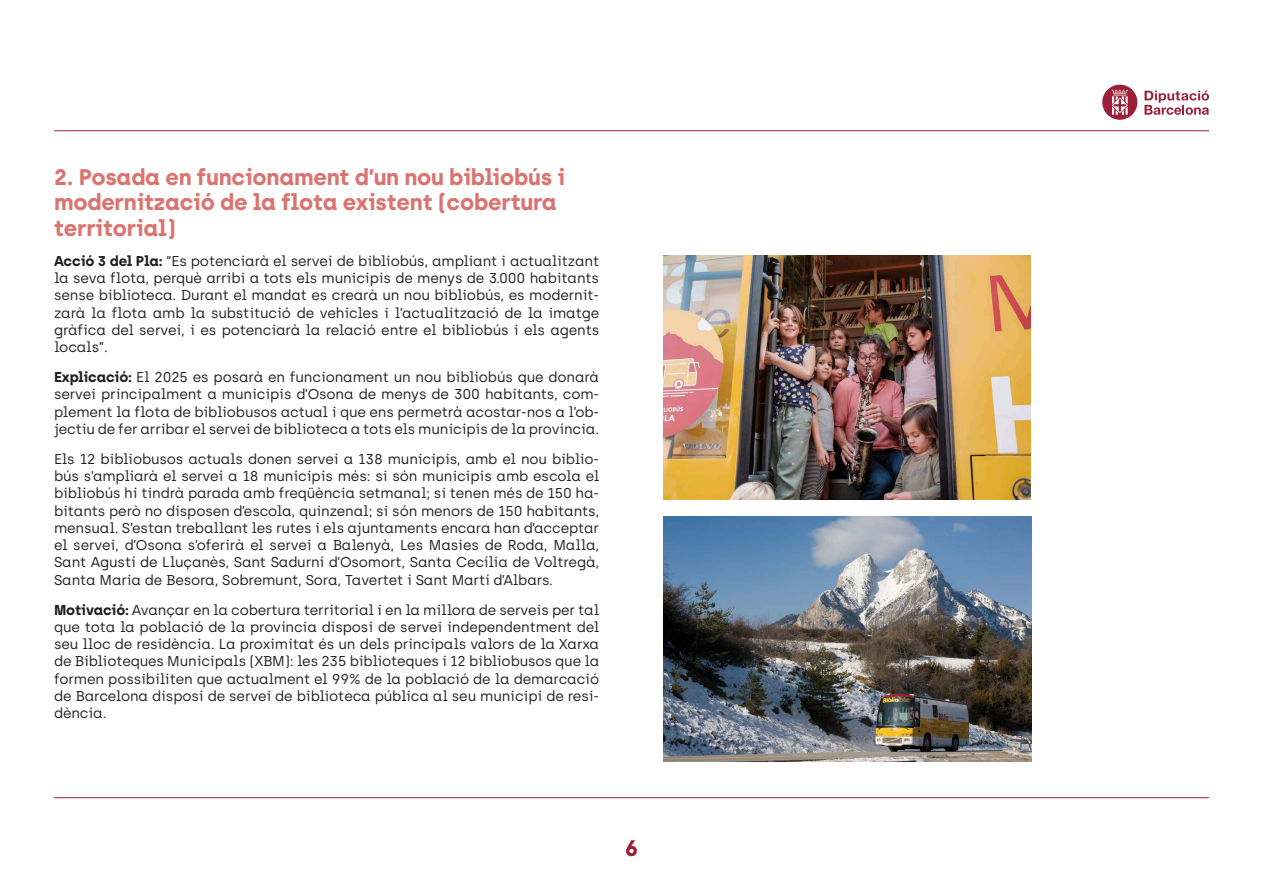
<style>
.page{position:relative;width:1263px;height:893px;background:#fff}
.page>*{position:absolute;margin:0;border:0;box-sizing:border-box;transform-origin:0 0}
.titulos{font:700 22.5px/25.5px "Archia";letter-spacing:-.01em;color:#db746f}
.titulos-2{font:700 22.5px "Archia";color:#9c1f37}
.text_seguit{font:14.25px/17.2px "Archia";letter-spacing:-.01em;color:#231f20;text-align:justify}
.s1{font-weight:700}
</style>
<div class="page">
<svg style="left:1144px;top:91px;width:65px;height:24px"></svg>
<svg style="left:1102px;top:85px;width:35px;height:35px"></svg>
<hr style="left:54px;top:130px;width:1155px;height:1px;background:#9c1f37">
<hr style="left:54px;top:797px;width:1155px;height:1px;background:#9c1f37">
<img style="left:664px;top:255px;width:366px;height:245px">
<img style="left:664px;top:516px;width:367px;height:245px">
<p class="titulos" style="left:54px;top:164px;width:513px">2. Posada en funcionament d’un nou bibliobús i modernització de la flota existent (cobertura territorial)</p>
<p class="text_seguit" style="left:54px;top:252px;width:547px"><span class="s1">Acció 3 del Pla:</span> “Es potenciarà el servei de bibliobús, ampliant i actualitzant la seva flota, perquè arribi a tots els municipis de menys de 3.000 habitants sense biblioteca. Durant el mandat es crearà un nou bibliobús, es modernit&shy;zarà la flota amb la substitució de vehicles i l’actualització de la imatge gràfica del servei, i es potenciarà la relació entre el bibliobús i els agents locals”.</p>
<p class="text_seguit" style="left:54px;top:368px;width:547px"><span class="s1">Explicació:</span> El 2025 es posarà en funcionament un nou bibliobús que donarà servei principalment a municipis d’Osona de menys de 300 habitants, com&shy;plement la flota de bibliobusos actual i que ens permetrà acostar-nos a l’ob&shy;jectiu de fer arribar el servei de biblioteca a tots els municipis de la província.</p>
<p class="text_seguit" style="left:54px;top:450px;width:547px">Els 12 bibliobusos actuals donen servei a 138 municipis, amb el nou biblio&shy;bús s’ampliarà el servei a 18 municipis més: si són municipis amb escola el bibliobús hi tindrà parada amb freqüència setmanal; si tenen més de 150 ha&shy;bitants però no disposen d’escola, quinzenal; si són menors de 150 habitants, mensual. S’estan treballant les rutes i els ajuntaments encara han d’acceptar el servei, d’Osona s’oferirà el servei a Balenyà, Les Masies de Roda, Malla, Sant Agustí de Lluçanès, Sant Sadurní d’Osomort, Santa Cecília de Voltregà, Santa Maria de Besora, Sobremunt, Sora, Tavertet i Sant Martí d’Albars.</p>
<p class="text_seguit" style="left:54px;top:601px;width:547px"><span class="s1">Motivació:</span> Avançar en la cobertura territorial i en la millora de serveis per tal que tota la població de la província disposi de servei independentment del seu lloc de residència. La proximitat és un dels principals valors de la Xarxa de Biblioteques Municipals (XBM): les 235 biblioteques i 12 bibliobusos que la formen possibiliten que actualment el 99% de la població de la demarcació de Barcelona disposi de servei de biblioteca pública al seu municipi de resi&shy;dència.</p>
<p class="titulos-2" style="left:625px;top:834px;width:15px">6</p>
</div>
